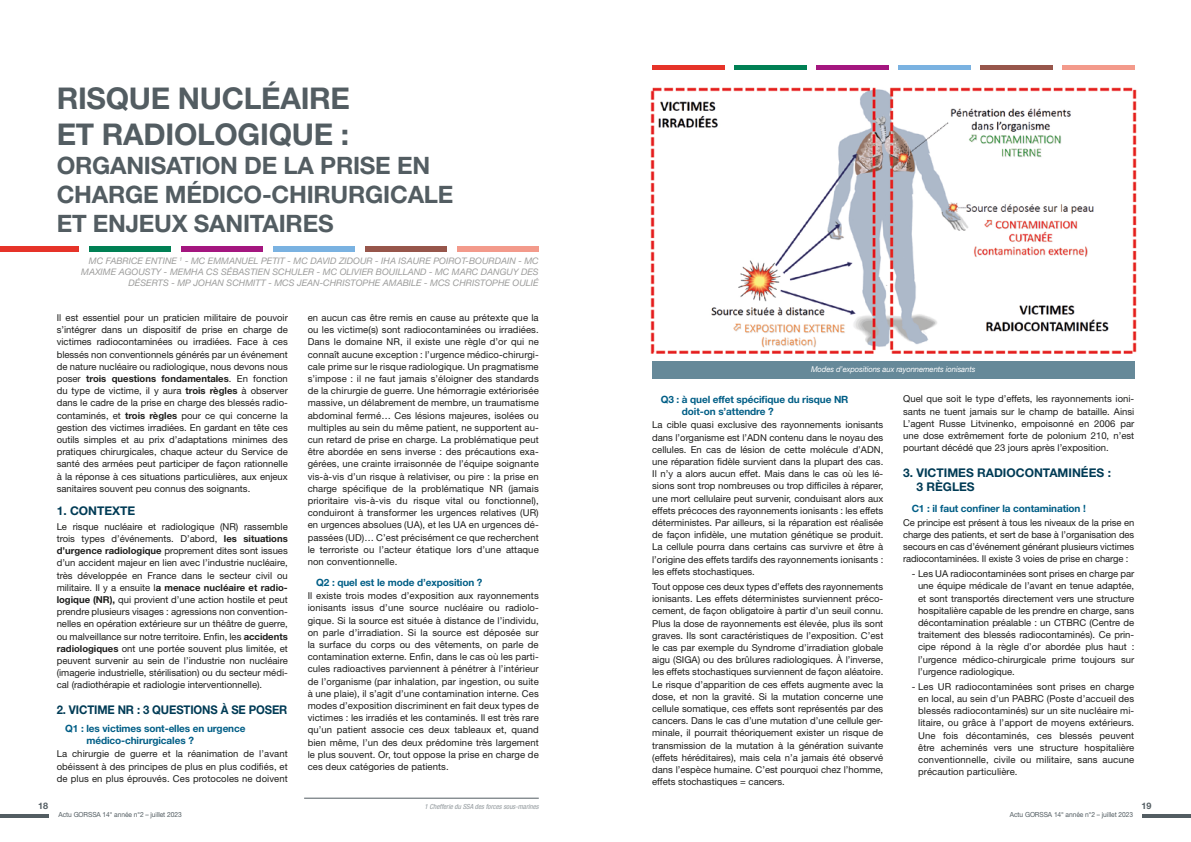
<style>
.page{position:relative;width:1191px;height:842px;background:#fff}
.page>*{position:absolute;margin:0;border:0;box-sizing:border-box;transform-origin:0 0}
.t1{font:700 30px/36px "Helvetica Neue LT Std";letter-spacing:-.01em;color:#535d62}
.t2{font:700 24px/28.8px "Helvetica Neue LT Std";letter-spacing:-.01em;color:#535d62}
.t3{font:700 12px/14.4px "Helvetica Neue LT Std";color:#003b55}
.t4{font:700 12px "Helvetica Neue LT Std";color:#003b55;scale:.94 1}
.t5{font:700 10px/12px "Helvetica Neue LT Std";letter-spacing:-.01em;color:#005e86}
.t6{font:9.5px/12.2px "Helvetica Neue LT Std";color:#1d1d1b;text-align:justify}
.t7{font:italic 9px/10.8px "Helvetica Neue LT Std";color:#9d9d9c;text-align:right}
.t8{font:700 9px "Helvetica Neue LT Std";color:#535d62}
.t9{font:italic 8px "Helvetica Neue LT Std";letter-spacing:-.01em;color:#fff;scale:.96 1}
.t10{font:7px "Helvetica Neue LT Std";letter-spacing:-.01em;color:#535d62;scale:.95 1}
.t11{font:italic condensed 7px "Helvetica Neue LT Std";color:#91989c}
.s1{font-weight:700}
</style>
<div class="page">
<div style="left:0;top:246px;width:78px;height:6px;background:#e63329"></div>
<div style="left:89px;top:246px;width:82px;height:6px;background:#008054"></div>
<div style="left:181px;top:246px;width:82px;height:6px;background:#a4167f"></div>
<div style="left:273px;top:246px;width:82px;height:6px;background:#7ab2e1"></div>
<div style="left:365px;top:246px;width:82px;height:6px;background:#97564b"></div>
<div style="left:457px;top:246px;width:82px;height:6px;background:#f39a8b"></div>
<hr style="left:304px;top:798px;width:235px;height:1px;background:#535d62">
<img style="left:650px;top:87px;width:487px;height:266px">
<div style="left:652px;top:361px;width:482px;height:17px;background:#668999"></div>
<hr style="left:1141px;top:814px;width:50px;height:3px;background:#535d62">
<hr style="left:652px;top:65px;width:72px;height:4px;background:#e63329">
<hr style="left:734px;top:65px;width:72px;height:4px;background:#008054">
<hr style="left:816px;top:65px;width:72px;height:4px;background:#a4167f">
<hr style="left:898px;top:65px;width:72px;height:4px;background:#7ab2e1">
<hr style="left:980px;top:65px;width:72px;height:4px;background:#97564b">
<hr style="left:1061px;top:65px;width:73px;height:4px;background:#f39a8b">
<hr style="left:0;top:814px;width:49px;height:3px;background:#535d62">
<h1 class="t1" style="left:57px;top:80px;width:295px">RISQUE NUCLÉAIRE<br>ET RADIOLOGIQUE :</h1>
<h2 class="t2" style="left:57px;top:151px;width:398px">ORGANISATION DE LA PRISE EN<br>CHARGE MÉDICO-CHIRURGICALE<br>ET ENJEUX SANITAIRES</h2>
<p class="t7" style="left:81px;top:256px;width:459px">MC FABRICE ENTINE <sup>1</sup> - MC EMMANUEL PETIT - MC DAVID ZIDOUR - IHA ISAURE POIROT-BOURDAIN - MC<br>MAXIME AGOUSTY - MEMHA CS SÉBASTIEN SCHULER - MC OLIVIER BOUILLAND - MC MARC DANGUY DES<br>DÉSERTS - MP JOHAN SCHMITT - MCS JEAN-CHRISTOPHE AMABILE - MCS CHRISTOPHE OULIÉ</p>
<p class="t6" style="left:57px;top:311px;width:233px">Il est essentiel pour un praticien militaire de pouvoir s’intégrer dans un dispositif de prise en charge de victimes radiocontaminées ou irradiées. Face à ces blessés non conventionnels générés par un événement de nature nucléaire ou radiologique, nous devons nous poser <span class="s1">trois questions fondamentales</span>. En fonction du type de victime, il y aura <span class="s1">trois règles</span> à observer dans le cadre de la prise en charge des blessés radio&shy;contaminés, et <span class="s1">trois règles</span> pour ce qui concerne la gestion des victimes irradiées. En gardant en tête ces outils simples et au prix d’adaptations minimes des pratiques chirurgicales, chaque acteur du Service de santé des armées peut participer de façon rationnelle à la réponse à ces situations particulières, aux enjeux sanitaires souvent peu connus des soignants.</p>
<p class="t3" style="left:57px;top:503px;width:80px">1. CONTEXTE</p>
<p class="t6" style="left:57px;top:520px;width:233px">Le risque nucléaire et radiologique (NR) rassemble trois types d’événements. D’abord, <span class="s1">les situations d’urgence radiologique</span> proprement dites sont issues d’un accident majeur en lien avec l’industrie nucléaire, très développée en France dans le secteur civil ou militaire. Il y a ensuite l<span class="s1">a menace nucléaire et radio&shy;logique (NR),</span> qui provient d’une action hostile et peut prendre plusieurs visages : agressions non convention&shy;nelles en opération extérieure sur un théâtre de guerre, ou malveillance sur notre territoire. Enfin, les <span class="s1">accidents radiologiques</span> ont une portée souvent plus limitée, et peuvent survenir au sein de l’industrie non nucléaire (imagerie industrielle, stérilisation) ou du secteur médi&shy;cal (radiothérapie et radiologie interventionnelle).</p>
<p class="t4" style="left:57px;top:702px;width:247px">2. VICTIME NR : 3 QUESTIONS À SE POSER</p>
<p class="t5" style="left:86px;top:722px;width:161px;text-indent:-21px">Q1 : les victimes sont-elles en urgence médico-chirurgicales ?</p>
<p class="t6" style="left:57px;top:748px;width:233px">La chirurgie de guerre et la réanimation de l’avant obéissent à des principes de plus en plus codifiés, et de plus en plus éprouvés. Ces protocoles ne doivent</p>
<p class="t6" style="left:308px;top:311px;width:233px">en aucun cas être remis en cause au prétexte que la ou les victime(s) sont radiocontaminées ou irradiées.<br>Dans le domaine NR, il existe une règle d’or qui ne connaît aucune exception : l’urgence médico-chirurgi&shy;cale prime sur le risque radiologique. Un pragmatisme s’impose : il ne faut jamais s’éloigner des standards de la chirurgie de guerre. Une hémorragie extériorisée massive, un délabrement de membre, un traumatisme abdominal fermé… Ces lésions majeures, isolées ou multiples au sein du même patient, ne supportent au&shy;cun retard de prise en charge. La problématique peut être abordée en sens inverse : des précautions exa&shy;gérées, une crainte irraisonnée de l’équipe soignante vis-à-vis d’un risque à relativiser, ou pire : la prise en charge spécifique de la problématique NR (jamais prioritaire vis-à-vis du risque vital ou fonctionnel), conduiront à transformer les urgences relatives (UR) en urgences absolues (UA), et les UA en urgences dé&shy;passées (UD)… C’est précisément ce que recherchent le terroriste ou l’acteur étatique lors d’une attaque non conventionnelle.</p>
<p class="t5" style="left:316px;top:576px;width:168px">Q2 : quel est le mode d’exposition ?</p>
<p class="t6" style="left:308px;top:590px;width:233px">Il existe trois modes d’exposition aux rayonnements ionisants issus d’une source nucléaire ou radiolo&shy;gique. Si la source est située à distance de l’individu, on parle d’irradiation. Si la source est déposée sur la surface du corps ou des vêtements, on parle de contamination externe. Enfin, dans le cas où les parti&shy;cules radioactives parviennent à pénétrer à l’intérieur de l’organisme (par inhalation, par ingestion, ou suite à une plaie), il s’agit d’une contamination interne. Ces modes d’exposition discriminent en fait deux types de victimes : les irradiés et les contaminés. Il est très rare qu’un patient associe ces deux tableaux et, quand bien même, l’un des deux prédomine très largement le plus souvent. Or, tout oppose la prise en charge de ces deux catégories de patients.</p>
<p class="t9" style="left:811px;top:365px;width:173px">Modes d’expositions aux rayonnements ionisants</p>
<p class="t5" style="left:682px;top:393px;width:168px;text-indent:-21px">Q3 : à quel effet spécifique du risque NR doit-on s’attendre ?</p>
<p class="t6" style="left:652px;top:419px;width:233px">La cible quasi exclusive des rayonnements ionisants dans l’organisme est l’ADN contenu dans le noyau des cellules. En cas de lésion de cette molécule d’ADN, une réparation fidèle survient dans la plupart des cas.<br>Il n’y a alors aucun effet. Mais dans le cas où les lé&shy;sions sont trop nombreuses ou trop difficiles à réparer, une mort cellulaire peut survenir, conduisant alors aux effets précoces des rayonnements ionisants : les effets déterministes. Par ailleurs, si la réparation est réalisée de façon infidèle, une mutation génétique se produit.<br>La cellule pourra dans certains cas survivre et être à l’origine des effets tardifs des rayonnements ionisants : les effets stochastiques.</p>
<p class="t6" style="left:652px;top:580px;width:233px">Tout oppose ces deux types d’effets des rayonnements ionisants. Les effets déterministes surviennent préco&shy;cement, de façon obligatoire à partir d’un seuil connu.<br>Plus la dose de rayonnements est élevée, plus ils sont graves. Ils sont caractéristiques de l’exposition. C’est le cas par exemple du Syndrome d’irradiation globale aigu (SIGA) ou des brûlures radiologiques. À l’inverse, les effets stochastiques surviennent de façon aléatoire.<br>Le risque d’apparition de ces effets augmente avec la dose, et non la gravité. Si la mutation concerne une cellule somatique, ces effets sont représentés par des cancers. Dans le cas d’une mutation d’une cellule ger&shy;minale, il pourrait théoriquement exister un risque de transmission de la mutation à la génération suivante (effets héréditaires), mais cela n’a jamais été observé dans l’espèce humaine. C’est pourquoi chez l’homme, effets stochastiques = cancers.</p>
<p class="t6" style="left:903px;top:393px;width:233px">Quel que soit le type d’effets, les rayonnements ioni&shy;sants ne tuent jamais sur le champ de bataille. Ainsi L’agent Russe Litvinenko, empoisonné en 2006 par une dose extrêmement forte de polonium 210, n’est pourtant décédé que 23 jours après l’exposition.</p>
<p class="t3" style="left:916px;top:465px;width:196px;text-indent:-13px">3. VICTIMES RADIOCONTAMINÉES :<br>3 RÈGLES</p>
<p class="t5" style="left:911px;top:502px;width:176px">C1 : il faut confiner la contamination !</p>
<p class="t6" style="left:903px;top:516px;width:233px">Ce principe est présent à tous les niveaux de la prise en charge des patients, et sert de base à l’organisation des secours en cas d’événement générant plusieurs victimes radiocontaminées. Il existe 3 voies de prise en charge :</p>
<p class="t6" style="left:918px;top:568px;width:218px;text-indent:-6px">- Les UA radiocontaminées sont prises en charge par une équipe médicale de l’avant en tenue adaptée, et sont transportés directement vers une structure hospitalière capable de les prendre en charge, sans décontamination préalable : un CTBRC (Centre de traitement des blessés radiocontaminés). Ce prin&shy;cipe répond à la règle d’or abordée plus haut : l’urgence médico-chirurgicale prime toujours sur l’urgence radiologique.</p>
<p class="t6" style="left:918px;top:680px;width:218px;text-indent:-7px">- Les UR radiocontaminées sont prises en charge en local, au sein d’un PABRC (Poste d’accueil des blessés radiocontaminés) sur un site nucléaire mi&shy;litaire, ou grâce à l’apport de moyens extérieurs.<br>Une fois décontaminés, ces blessés peuvent être acheminés vers une structure hospitalière conventionnelle, civile ou militaire, sans aucune précaution particulière.</p>
<p class="t8" style="left:38px;top:800px;width:12px">18</p>
<p class="t8" style="left:1141px;top:800px;width:12px">19</p>
<p class="t11" style="left:424px;top:803px;width:116px">1 Chefferie du SSA des forces sous-marines</p>
<p class="t10" style="left:58px;top:810px;width:131px">Actu GORSSA 14° année n°2 – juillet 2023</p>
<p class="t10" style="left:1009px;top:810px;width:131px">Actu GORSSA 14° année n°2 – juillet 2023</p>
</div>
